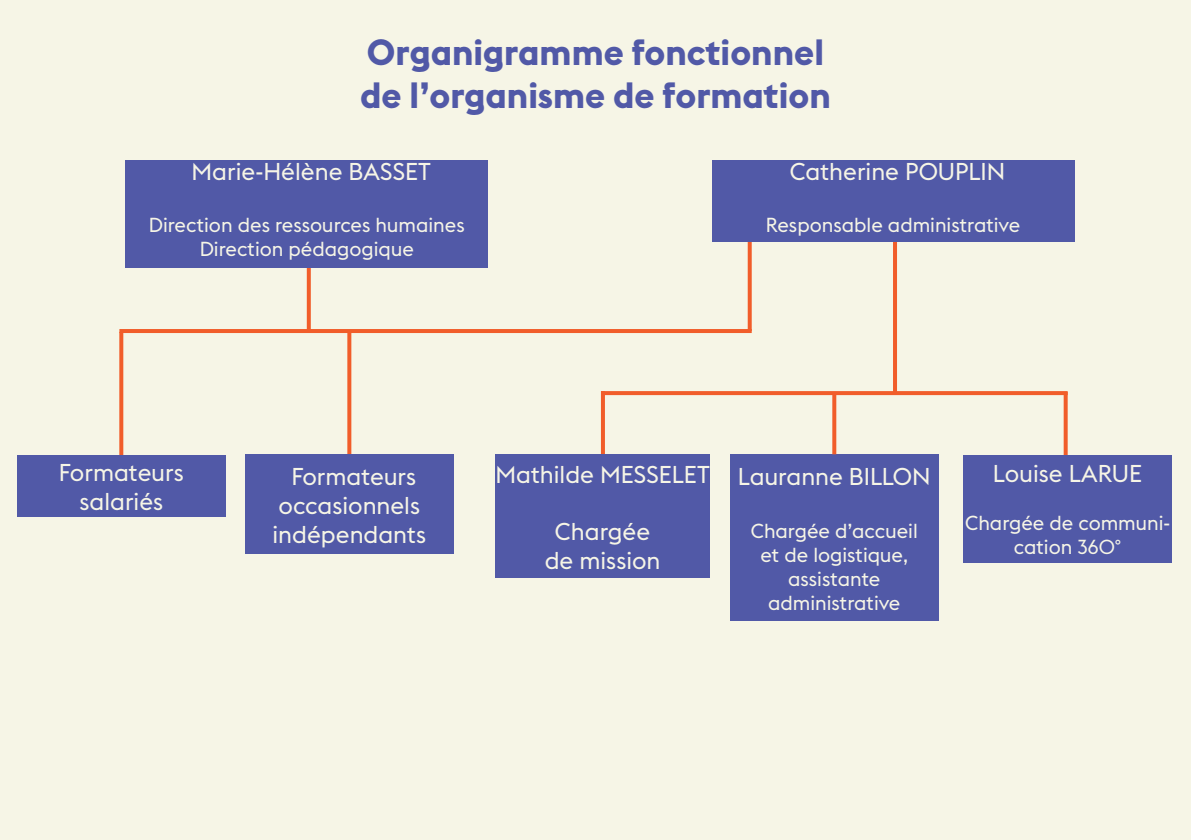
<style>
.page{position:relative;width:1191px;height:840px;background:#fff}
.page>*{position:absolute;margin:0;border:0;box-sizing:border-box;transform-origin:0 0}
.t1{font:700 36px "Euclid Flex";color:#5159a7}
.t2{font:24px/28.8px "Euclid Flex";color:#f6f5e6;text-align:center}
.t3{font:20px/24px "Euclid Flex";color:#f6f5e6;text-align:center}
</style>
<div class="page">
<div style="left:0;top:0;width:1191px;height:839px;background:#f6f5e6"></div>
<svg style="left:307px;top:268px;width:4px;height:61px"></svg>
<div style="left:125px;top:160px;width:363px;height:108px;background:#5159a7"></div>
<div style="left:730px;top:454px;width:208px;height:166px;background:#5159a7"></div>
<hr style="left:893px;top:239px;width:4px;height:153px;background:#f15d2a">
<svg style="left:747px;top:242px;width:4px;height:87px"></svg>
<div style="left:711px;top:160px;width:363px;height:82px;background:#5159a7"></div>
<svg style="left:119px;top:333px;width:4px;height:121px"></svg>
<svg style="left:347px;top:333px;width:4px;height:121px"></svg>
<hr style="left:119px;top:329px;width:632px;height:4px;background:#f15d2a">
<svg style="left:605px;top:391px;width:462px;height:4px;fill:#f15d2a"></svg>
<svg style="left:832px;top:392px;width:4px;height:62px"></svg>
<svg style="left:1063px;top:392px;width:4px;height:62px"></svg>
<div style="left:17px;top:454px;width:208px;height:62px;background:#5159a7"></div>
<div style="left:245px;top:454px;width:208px;height:100px;background:#5159a7"></div>
<hr style="left:601px;top:391px;width:4px;height:69px;background:#f15d2a">
<div style="left:495px;top:454px;width:215px;height:123px;background:#5159a7"></div>
<div style="left:963px;top:454px;width:208px;height:108px;background:#5159a7"></div>
<p class="t1" style="left:367px;top:31px;width:458px">Organigramme fonctionnel</p>
<p class="t1" style="left:360px;top:75px;width:472px">de l’organisme de formation</p>
<p class="t2" style="left:191px;top:157px;width:241px">Marie-Hélène BASSET</p>
<p class="t3" style="left:149px;top:213px;width:317px">Direction des ressources humaines</p>
<p class="t3" style="left:200px;top:237px;width:216px">Direction pédagogique</p>
<p class="t2" style="left:790px;top:157px;width:217px">Catherine POUPLIN</p>
<p class="t3" style="left:765px;top:213px;width:256px">Responsable administrative</p>
<p class="t2" style="left:59px;top:458px;width:126px">Formateurs salariés</p>
<p class="t2" style="left:291px;top:462px;width:126px">Formateurs</p>
<p class="t2" style="left:278px;top:491px;width:143px">occasionnels</p>
<p class="t2" style="left:272px;top:520px;width:155px">indépendants</p>
<p class="t2" style="left:495px;top:459px;width:216px">Mathilde MESSELET</p>
<p class="t2" style="left:555px;top:517px;width:97px">Chargée</p>
<p class="t2" style="left:545px;top:546px;width:117px">de mission</p>
<p class="t2" style="left:738px;top:462px;width:194px">Lauranne BILLON</p>
<p class="t3" style="left:750px;top:518px;width:169px">Chargée d’accueil</p>
<p class="t3" style="left:760px;top:542px;width:149px">et de logistique,</p>
<p class="t3" style="left:788px;top:566px;width:94px">assistante</p>
<p class="t3" style="left:768px;top:590px;width:134px">administrative</p>
<p class="t2" style="left:993px;top:459px;width:151px">Louise LARUE</p>
<p class="t3" style="left:965px;top:511px;width:207px">Chargée de communi&shy;cation 360°</p>
</div>
